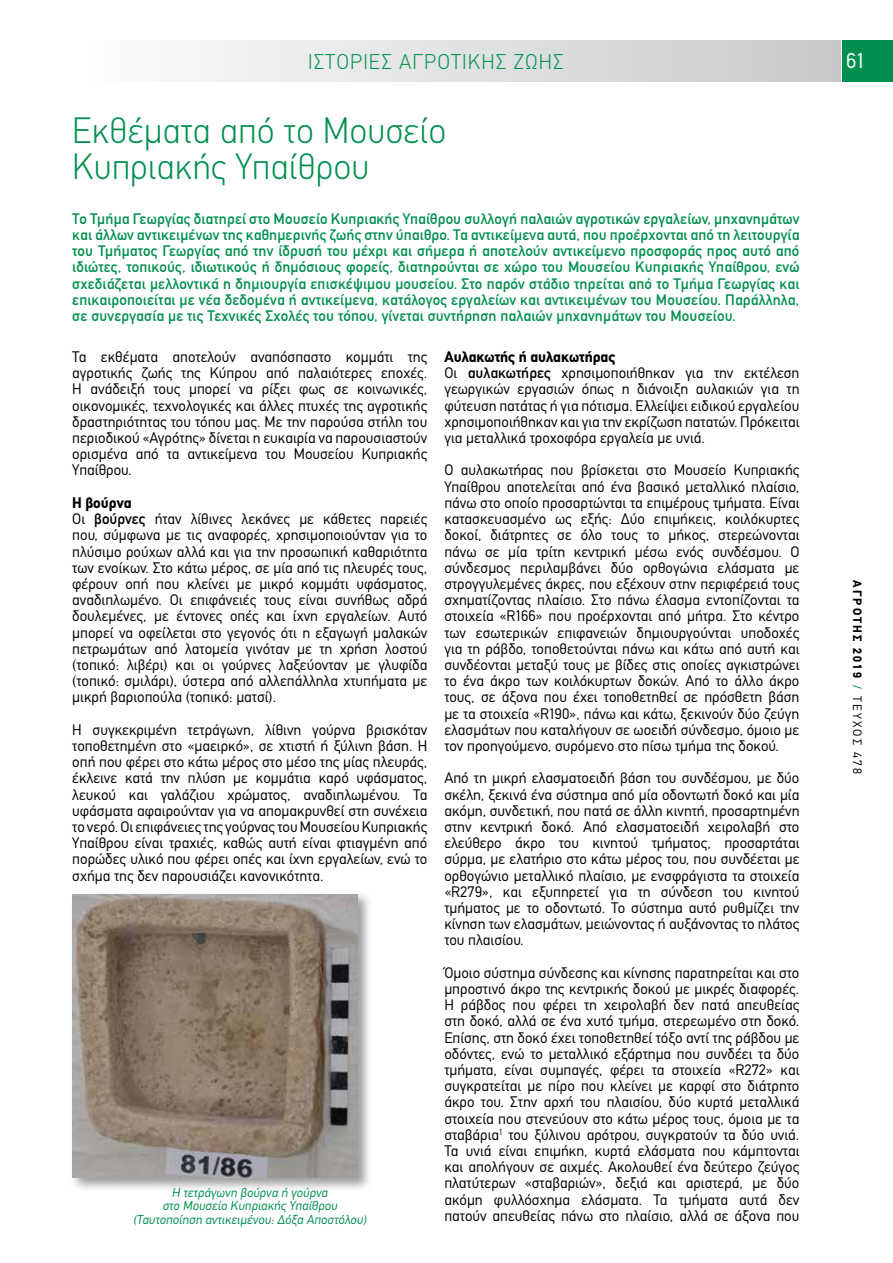
<style>
.page{position:relative;width:893px;height:1263px;background:#fff}
.page>*{position:absolute;margin:0;border:0;box-sizing:border-box;transform-origin:0 0}
.t1{font:300 36px/36px "CF Din";color:#00904d}
.t2{font:300 21px "CF Din";letter-spacing:.05em;color:#00904d}
.t3{font:21px "CF Din";color:#fff}
.t4{font:15px/16.2px "CF Din";color:#000;text-align:justify}
.t5{font:15px/16.2px "CF Din";letter-spacing:.01em;color:#00904d;text-align:justify}
.t6{font:12.75px/13.5px "CF Din";color:#00904d;text-align:center}
.t7{font:700 12px "CF Din";letter-spacing:.175em;color:#000}
.s1{font-weight:700}
.s2{font-style:inherit}
.s3{font-weight:400;color:#00904d}
.s4{font-weight:400}
</style>
<div class="page">
<div style="left:842px;top:40px;width:51px;height:41px;background:#00904d"></div>
<div style="left:85px;top:40px;width:756px;height:41px;background:linear-gradient(to right,#fcfcfd,#c7c9ca)"></div>
<div style="left:69px;top:891px;width:303px;height:302px;background:#000;opacity:.4"></div>
<img style="left:72px;top:894px;width:285px;height:284px">
<h2 class="t2" style="left:308px;top:50px;width:257px">ΙΣΤΟΡΙΕΣ ΑΓΡΟΤΙΚΗΣ ΖΩΗΣ</h2>
<h2 class="t3" style="left:846px;top:49px;width:20px">61</h2>
<h1 class="t1" style="left:72px;top:113px;width:376px">Εκθέματα από το Μουσείο<br>Κυπριακής Υπαίθρου</h1>
<p class="t5" style="left:72px;top:211px;width:729px">Το Τμήμα Γεωργίας διατηρεί στο Μουσείο Κυπριακής Υπαίθρου συλλογή παλαιών αγροτικών εργαλείων, μηχανημάτων και άλλων αντικειμένων της καθημερινής ζωής στην ύπαιθρο. Τα αντικείμενα αυτά, που προέρχονται από τη λειτουργία του Τμήματος Γεωργίας από την ίδρυσή του μέχρι και σήμερα ή αποτελούν αντικείμενο προσφοράς προς αυτό από ιδιώτες, τοπικούς, ιδιωτικούς ή δημόσιους φορείς, διατηρούνται σε χώρο του Μουσείου Κυπριακής Υπαίθρου, ενώ σχεδιάζεται μελλοντικά η δημιουργία επισκέψιμου μουσείου. Στο παρόν στάδιο τηρείται από το Τμήμα Γεωργίας και επικαιροποιείται με νέα δεδομένα ή αντικείμενα, κατάλογος εργαλείων και αντικειμένων του Μουσείου. Παράλληλα, σε συνεργασία με τις Τεχνικές Σχολές του τόπου, γίνεται συντήρηση παλαιών μηχανημάτων του Μουσείου.</p>
<p class="t4" style="left:72px;top:349px;width:357px">Τα εκθέματα αποτελούν αναπόσπαστο κομμάτι της αγροτικής ζωής της Κύπρου από παλαιότερες εποχές.<br>Η ανάδειξή τους μπορεί να ρίξει φως σε κοινωνικές, οικονομικές, τεχνολογικές και άλλες πτυχές της αγροτικής δραστηριότητας του τόπου μας. Με την παρούσα στήλη του περιοδικού «Αγρότης» δίνεται η ευκαιρία να παρουσιαστούν ορισμένα από τα αντικείμενα του Μουσείου Κυπριακής Υπαίθρου.</p>
<p class="t4" style="left:72px;top:495px;width:357px;text-align:left"><span class="s1">Η βούρνα<br></span>Οι <span class="s2">βούρνες</span> ήταν λίθινες λεκάνες με κάθετες παρειές που, σύμφωνα με τις αναφορές, χρησιμοποιούνταν για το πλύσιμο ρούχων αλλά και για την προσωπική καθαριότητα των ενοίκων. Στο κάτω μέρος, σε μία από τις πλευρές τους, φέρουν οπή που κλείνει με μικρό κομμάτι υφάσματος, αναδιπλωμένο. Οι επιφάνειές τους είναι συνήθως αδρά δουλεμένες, με έντονες οπές και ίχνη εργαλείων. Αυτό μπορεί να οφείλεται στο γεγονός ότι η εξαγωγή μαλακών πετρωμάτων από λατομεία γινόταν με τη χρήση λοστού (τοπικό: λιβέρι) και οι γούρνες λαξεύονταν με γλυφίδα (τοπικό: σμιλάρι), ύστερα από αλλεπάλληλα χτυπήματα με μικρή βαριοπούλα (τοπικό: ματσί).</p>
<p class="t4" style="left:72px;top:721px;width:357px">Η συγκεκριμένη τετράγωνη, λίθινη γούρνα βρισκόταν τοποθετημένη στο «μαειρκό», σε χτιστή ή ξύλινη βάση. Η οπή που φέρει στο κάτω μέρος στο μέσο της μίας πλευράς, έκλεινε κατά την πλύση με κομμάτια καρό υφάσματος, λευκού και γαλάζιου χρώματος, αναδιπλωμένου. Τα υφάσματα αφαιρούνταν για να απομακρυνθεί στη συνέχεια το νερό. Οι επιφάνειες της γούρνας του Μουσείου Κυπριακής Υπαίθρου είναι τραχιές, καθώς αυτή είναι φτιαγμένη από πορώδες υλικό που φέρει οπές και ίχνη εργαλείων, ενώ το σχήμα της δεν παρουσιάζει κανονικότητα.</p>
<p class="t6" style="left:133px;top:1186px;width:237px">Η τετράγωνη βούρνα ή γούρνα<br>στο Μουσείο Κυπριακής Υπαίθρου (Ταυτοποίηση αντικειμένου: Δόξα Αποστόλου)</p>
<p class="t4" style="left:444px;top:349px;width:357px;text-align:left"><span class="s1">Αυλακωτής ή αυλακωτήρας<br></span>Οι <span class="s2">αυλακωτήρες</span> χρησιμοποιήθηκαν για την εκτέλεση γεωργικών εργασιών όπως η διάνοιξη αυλακιών για τη φύτευση πατάτας ή για πότισμα. Ελλείψει ειδικού εργαλείου χρησιμοποιήθηκαν και για την εκρίζωση πατατών. Πρόκειται για μεταλλικά τροχοφόρα εργαλεία με υνιά.</p>
<p class="t4" style="left:444px;top:462px;width:357px">Ο αυλακωτήρας που βρίσκεται στο Μουσείο Κυπριακής Υπαίθρου αποτελείται από ένα βασικό μεταλλικό πλαίσιο, πάνω στο οποίο προσαρτώνται τα επιμέρους τμήματα. Είναι κατασκευασμένο ως εξής: Δύο επιμήκεις, κοιλόκυρτες δοκοί, διάτρητες σε όλο τους το μήκος, στερεώνονται πάνω σε μία τρίτη κεντρική μέσω ενός συνδέσμου. Ο σύνδεσμος περιλαμβάνει δύο ορθογώνια ελάσματα με στρογγυλεμένες άκρες, που εξέχουν στην περιφέρειά τους σχηματίζοντας πλαίσιο. Στο πάνω έλασμα εντοπίζονται τα στοιχεία «R166» που προέρχονται από μήτρα. Στο κέντρο των εσωτερικών επιφανειών δημιουργούνται υποδοχές για τη ράβδο, τοποθετούνται πάνω και κάτω από αυτή και συνδέονται μεταξύ τους με βίδες στις οποίες αγκιστρώνει το ένα άκρο των κοιλόκυρτων δοκών. Από το άλλο άκρο τους, σε άξονα που έχει τοποθετηθεί σε πρόσθετη βάση με τα στοιχεία «R190», πάνω και κάτω, ξεκινούν δύο ζεύγη ελασμάτων που καταλήγουν σε ωοειδή σύνδεσμο, όμοιο με τον προηγούμενο, συρόμενο στο πίσω τμήμα της δοκού.</p>
<p class="t4" style="left:444px;top:770px;width:357px">Από τη μικρή ελασματοειδή βάση του συνδέσμου, με δύο σκέλη, ξεκινά ένα σύστημα από μία οδοντωτή δοκό και μία ακόμη, συνδετική, που πατά σε άλλη κινητή, προσαρτημένη στην κεντρική δοκό. Από ελασματοειδή χειρολαβή στο ελεύθερο άκρο του κινητού τμήματος, προσαρτάται σύρμα, με ελατήριο στο κάτω μέρος του, που συνδέεται με ορθογώνιο μεταλλικό πλαίσιο, με ενσφράγιστα τα στοιχεία «R279», και εξυπηρετεί για τη σύνδεση του κινητού τμήματος με το οδοντωτό. Το σύστημα αυτό ρυθμίζει την κίνηση των ελασμάτων, μειώνοντας ή αυξάνοντας το πλάτος του πλαισίου.</p>
<p class="t4" style="left:444px;top:964px;width:357px">Όμοιο σύστημα σύνδεσης και κίνησης παρατηρείται και στο μπροστινό άκρο της κεντρικής δοκού με μικρές διαφορές.<br>Η ράβδος που φέρει τη χειρολαβή δεν πατά απευθείας στη δοκό, αλλά σε ένα χυτό τμήμα, στερεωμένο στη δοκό.<br>Επίσης, στη δοκό έχει τοποθετηθεί τόξο αντί της ράβδου με οδόντες, ενώ το μεταλλικό εξάρτημα που συνδέει τα δύο τμήματα, είναι συμπαγές, φέρει τα στοιχεία «R272» και συγκρατείται με πίρο που κλείνει με καρφί στο διάτρητο άκρο του. Στην αρχή του πλαισίου, δύο κυρτά μεταλλικά στοιχεία που στενεύουν στο κάτω μέρος τους, όμοια με τα σταβάρια<sup>1</sup> του ξύλινου αρότρου, συγκρατούν τα δύο υνιά.<br>Τα υνιά είναι επιμήκη, κυρτά ελάσματα που κάμπτονται και απολήγουν σε αιχμές. Ακολουθεί ένα δεύτερο ζεύγος πλατύτερων «σταβαριών», δεξιά και αριστερά, με δύο ακόμη φυλλόσχημα ελάσματα. Τα τμήματα αυτά δεν πατούν απευθείας πάνω στο πλαίσιο, αλλά σε άξονα που</p>
<p class="t7" style="left:864px;top:580px;width:195px;rotate:90deg">AΓΡΟΤΗΣ 2019 <span class="s3">/</span> <span class="s4">TEΥΧΟΣ 478</span></p>
</div>
